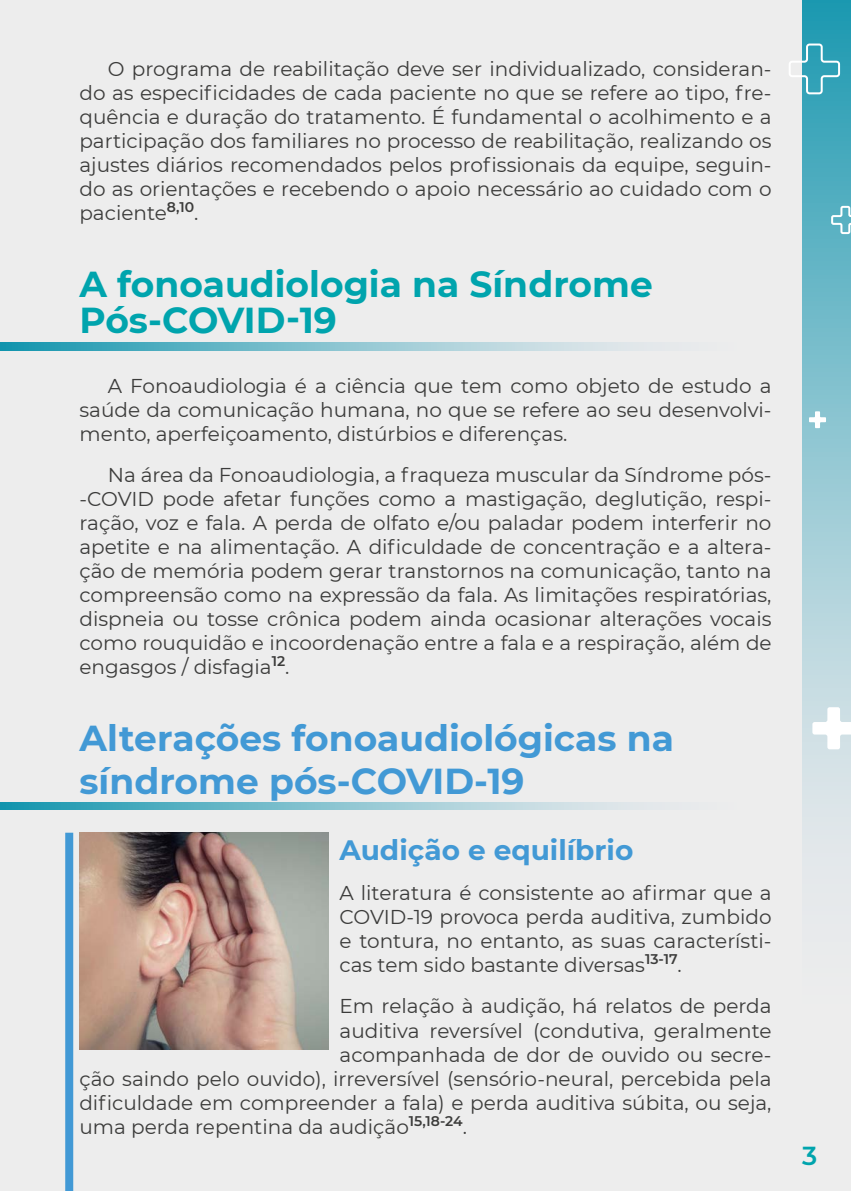
<style>
.page{position:relative;width:851px;height:1191px;background:#fff}
.page>*{position:absolute;margin:0;border:0;box-sizing:border-box;transform-origin:0 0}
.t1{font:700 36px/43.2px "Montserrat";color:#4299d5}
.t2{font:700 36px/36px "Montserrat";color:#00a4ad}
.t3{font:700 28px "Montserrat";color:#4299d5}
.t4{font:600 26px "Montserrat";color:#00a4ad}
.t5{font:20px/24px "Montserrat";color:#3c3c3b;text-align:justify}
</style>
<div class="page">
<div style="left:0;top:0;width:850px;height:1191px;background:#ededed"></div>
<svg style="left:0;top:343px;width:644px;height:7px;background:#83c1ce"></svg>
<svg style="left:0;top:802px;width:644px;height:7px;background:#83c1ce"></svg>
<img style="left:79px;top:832px;width:249px;height:217px">
<div style="left:65px;top:832px;width:8px;height:359px;background:#4299d5"></div>
<svg style="left:802px;top:0;width:48px;height:853px;background:#8ac4d0"></svg>
<svg style="left:789px;top:43px;width:51px;height:52px"></svg>
<svg style="left:830px;top:205px;width:20px;height:30px"></svg>
<svg style="left:808px;top:411px;width:17px;height:17px"></svg>
<svg style="left:812px;top:707px;width:38px;height:42px;background:#e8f0f2"></svg>
<p class="t5" style="left:79px;top:56px;width:693px;text-indent:28px">O programa de reabilitação deve ser individualizado, consideran&shy;do as especificidades de cada paciente no que se refere ao tipo, fre&shy;quência e duração do tratamento. É fundamental o acolhimento e a participação dos familiares no processo de reabilitação, realizando os ajustes diários recomendados pelos profissionais da equipe, seguin&shy;do as orientações e recebendo o apoio necessário ao cuidado com o paciente<sup>8,10</sup>.</p>
<h1 class="t2" style="left:79px;top:265px;width:575px">A fonoaudiologia na Síndrome<br>Pós-COVID-19</h1>
<p class="t5" style="left:79px;top:373px;width:693px;text-indent:28px">A Fonoaudiologia é a ciência que tem como objeto de estudo a saúde da comunicação humana, no que se refere ao seu desenvolvi&shy;mento, aperfeiçoamento, distúrbios e diferenças.</p>
<p class="t5" style="left:79px;top:462px;width:693px;text-indent:28px">Na área da Fonoaudiologia, a fraqueza muscular da Síndrome pós--COVID pode afetar funções como a mastigação, deglutição, respi&shy;ração, voz e fala. A perda de olfato e/ou paladar podem interferir no apetite e na alimentação. A dificuldade de concentração e a altera&shy;ção de memória podem gerar transtornos na comunicação, tanto na compreensão como na expressão da fala. As limitações respiratórias, dispneia ou tosse crônica podem ainda ocasionar alterações vocais como rouquidão e incoordenação entre a fala e a respiração, além de engasgos / disfagia<sup>12</sup>.</p>
<h1 class="t1" style="left:79px;top:714px;width:596px">Alterações fonoaudiológicas na síndrome pós-COVID-19</h1>
<h2 class="t3" style="left:339px;top:829px;width:295px">Audição e equilíbrio</h2>
<p class="t5" style="left:339px;top:880px;width:433px">A literatura é consistente ao afirmar que a COVID-19 provoca perda auditiva, zumbido e tontura, no entanto, as suas característi&shy;cas tem sido bastante diversas<sup>13-17</sup>.</p>
<p class="t5" style="left:339px;top:993px;width:433px">Em relação à audição, há relatos de perda</p>
<p class="t5" style="left:339px;top:1017px;width:433px">auditiva reversível (condutiva, geralmente</p>
<p class="t5" style="left:339px;top:1041px;width:433px">acompanhada de dor de ouvido ou secre-</p>
<p class="t5" style="left:79px;top:1065px;width:693px">ção saindo pelo ouvido), irreversível (sensório-neural, percebida pela</p>
<p class="t5" style="left:79px;top:1089px;width:693px">dificuldade em compreender a fala) e perda auditiva súbita, ou seja,</p>
<p class="t5" style="left:79px;top:1113px;width:389px">uma perda repentina da audição<sup>15,18-24</sup>.</p>
<h3 class="t4" style="left:802px;top:1137px;width:17px">3</h3>
</div>
